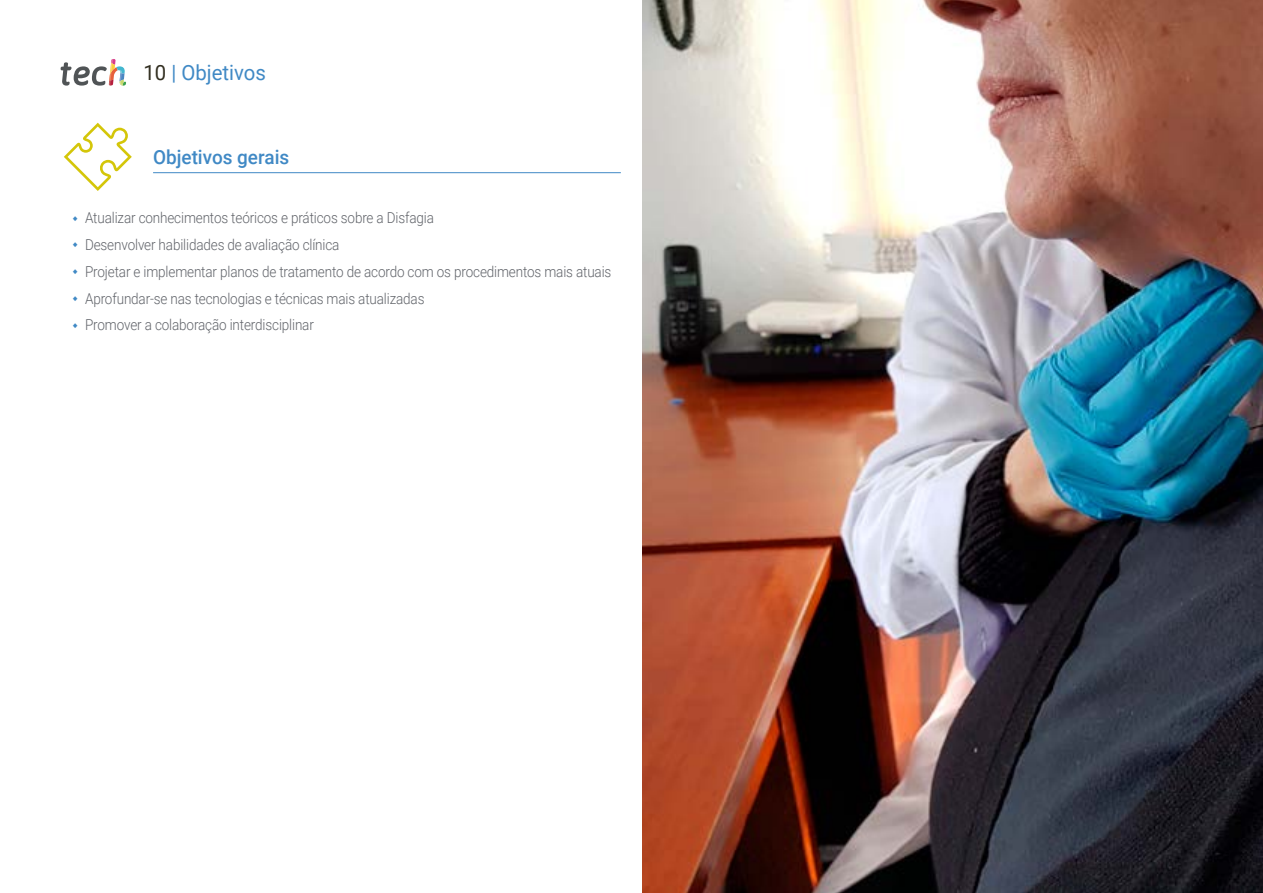
<style>
.page{position:relative;width:1263px;height:893px;background:#fff}
.page>*{position:absolute;margin:0;border:0;box-sizing:border-box;transform-origin:0 0}
.t1{font:21px "Roboto";color:#4089c5}
.t2{font:500 19.5px "Roboto";color:#4089c5}
.t3{font:300 15px/26.7px "Roboto";letter-spacing:-.01em;color:#61646a;scale:.9 1}
.s1{color:#312e20}
</style>
<div class="page">
<hr style="left:153px;top:172px;width:468px;height:1px;background:#4089c5">
<svg style="left:64px;top:123px;width:68px;height:68px"></svg>
<img style="left:642px;top:0;width:621px;height:893px">
<svg style="left:61px;top:59px;width:65px;height:27px"></svg>
<h1 class="t1" style="left:144px;top:57px;width:124px"><span class="s1">10</span> | Objetivos</h1>
<h2 class="t2" style="left:153px;top:144px;width:138px">Objetivos gerais</h2>
<p class="t3" style="left:85px;top:204px;width:586px">Atualizar conhecimentos teóricos e práticos sobre a Disfagia<br>Desenvolver habilidades de avaliação clínica<br>Projetar e implementar planos de tratamento de acordo com os procedimentos mais atuais Aprofundar-se nas tecnologias e técnicas mais atualizadas<br>Promover a colaboração interdisciplinar</p>
</div>
